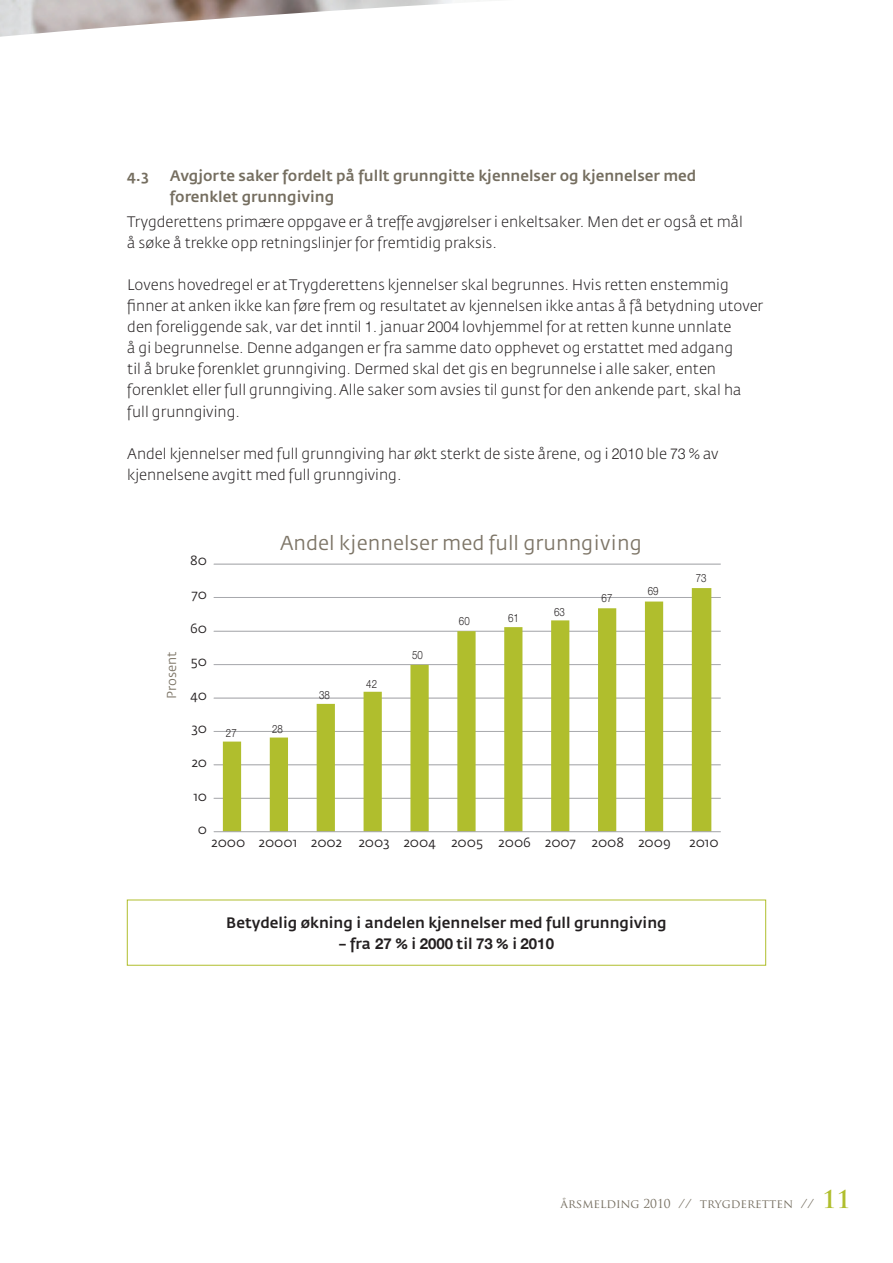
<style>
.page{position:relative;width:893px;height:1263px;background:#fff}
.page>*{position:absolute;margin:0;border:0;box-sizing:border-box;transform-origin:0 0}
.t1{font:19.95px "Fedra Sans";color:#7d7567}
.t2{font:300 15px/21px "Fedra Sans";color:#231f20}
.t3{font:500 15px/21px "Fedra Sans";color:#756e60}
.t4{font:500 15px "Fedra Sans";color:#231f20}
.t5{font:700 15px "Helvetica Neue";color:#231f20}
.t6{font:13.2px "Fedra Sans";color:#231f20}
.t7{font:12.9px "Fedra Sans";color:#7d7567}
.t8{font:12px "Trajan Pro";color:#756e60}
.t9{font:300 11.4px "Helvetica Neue";color:#231f20;scale:.85 1}
.s1{font-family:"Helvetica Neue"}
.s2{font-family:"Fedra Sans";font-weight:500}
.s3{font-weight:700;font-size:24px;color:#b0be2d}
</style>
<div class="page">
<img style="left:0;top:0;width:479px;height:37px">
<hr style="left:214px;top:797px;width:506px;height:1px;background:#a8a9ad">
<hr style="left:214px;top:764px;width:506px;height:1px;background:#a8a9ad">
<hr style="left:214px;top:731px;width:506px;height:1px;background:#a8a9ad">
<hr style="left:214px;top:697px;width:506px;height:1px;background:#a8a9ad">
<hr style="left:214px;top:664px;width:506px;height:1px;background:#a8a9ad">
<hr style="left:214px;top:630px;width:506px;height:1px;background:#a8a9ad">
<hr style="left:214px;top:597px;width:506px;height:1px;background:#a8a9ad">
<hr style="left:214px;top:563px;width:506px;height:1px;background:#a8a9ad">
<svg style="left:223px;top:588px;width:488px;height:243px"></svg>
<hr style="left:214px;top:831px;width:506px;height:1px;background:#a8a9ad">
<p class="t3" style="left:127px;top:165px;width:23px">4.3</p>
<p class="t3" style="left:170px;top:165px;width:528px">Avgjorte saker fordelt på fullt grunngitte kjennelser og kjennelser med forenklet grunngiving</p>
<p class="t2" style="left:127px;top:212px;width:617px">Trygderettens primære oppgave er å treffe avgjørelser i enkeltsaker. Men det er også et mål å søke å trekke opp retningslinjer for fremtidig praksis.</p>
<p class="t2" style="left:127px;top:275px;width:637px">Lovens hovedregel er at Trygderettens kjennelser skal begrunnes. Hvis retten enstemmig finner at anken ikke kan føre frem og resultatet av kjennelsen ikke antas å få betydning utover den foreliggende sak, var det inntil <span class="s1">1</span>. januar <span class="s1">2004</span> lovhjemmel for at retten kunne unnlate<br>å gi begrunnelse. Denne adgangen er fra samme dato opphevet og erstattet med adgang<br>til å bruke forenklet grunngiving. Dermed skal det gis en begrunnelse i alle saker, enten forenklet eller full grunngiving. Alle saker som avsies til gunst for den ankende part, skal ha full grunngiving.</p>
<p class="t2" style="left:127px;top:443px;width:592px">Andel kjennelser med full grunngiving har økt sterkt de siste årene, og i <span class="s1">2010</span> ble <span class="s1">73</span> % av kjennelsene avgitt med full grunngiving.</p>
<p class="t7" style="left:165px;top:698px;width:49px;rotate:-90deg">Prosent</p>
<p class="t6" style="left:190px;top:553px;width:18px">80</p>
<p class="t6" style="left:192px;top:587px;width:17px">70</p>
<p class="t6" style="left:190px;top:620px;width:19px">60</p>
<p class="t6" style="left:191px;top:654px;width:18px">50</p>
<p class="t6" style="left:190px;top:688px;width:18px">40</p>
<p class="t6" style="left:192px;top:721px;width:17px">30</p>
<p class="t6" style="left:192px;top:755px;width:17px">20</p>
<p class="t6" style="left:193px;top:789px;width:15px">10</p>
<p class="t6" style="left:198px;top:822px;width:11px">0</p>
<h1 class="t1" style="left:280px;top:532px;width:363px">Andel kjennelser med full grunngiving</h1>
<p class="t9" style="left:226px;top:725px;width:14px">27</p>
<p class="t9" style="left:272px;top:721px;width:14px">28</p>
<p class="t9" style="left:319px;top:687px;width:14px">38</p>
<p class="t9" style="left:366px;top:677px;width:14px">42</p>
<p class="t9" style="left:412px;top:647px;width:14px">50</p>
<p class="t9" style="left:459px;top:614px;width:14px">60</p>
<p class="t9" style="left:508px;top:610px;width:14px">61</p>
<p class="t9" style="left:554px;top:604px;width:14px">63</p>
<p class="t9" style="left:601px;top:591px;width:14px">67</p>
<p class="t9" style="left:647px;top:583px;width:14px">69</p>
<p class="t9" style="left:695px;top:571px;width:14px">73</p>
<p class="t6" style="left:211px;top:835px;width:132px">2000 20001 2002</p>
<p class="t6" style="left:358px;top:835px;width:313px">2003 2004 2005 2006 2007 2008 2009</p>
<p class="t6" style="left:689px;top:835px;width:31px">2010</p>
<p class="t4" style="left:226px;top:913px;width:441px">Betydelig økning i andelen kjennelser med full grunngiving</p>
<p class="t5" style="left:339px;top:933px;width:216px"><span class="s2">– fra</span> 27 <span class="s2">% i</span> 2000 <span class="s2">til</span> 73 <span class="s2">% i</span> 2010</p>
<p class="t8" style="left:560px;top:1195px;width:291px">ÅRSMELDING 2010 // TRYGDERETTEN // <span class="s3">11</span></p>
</div>
